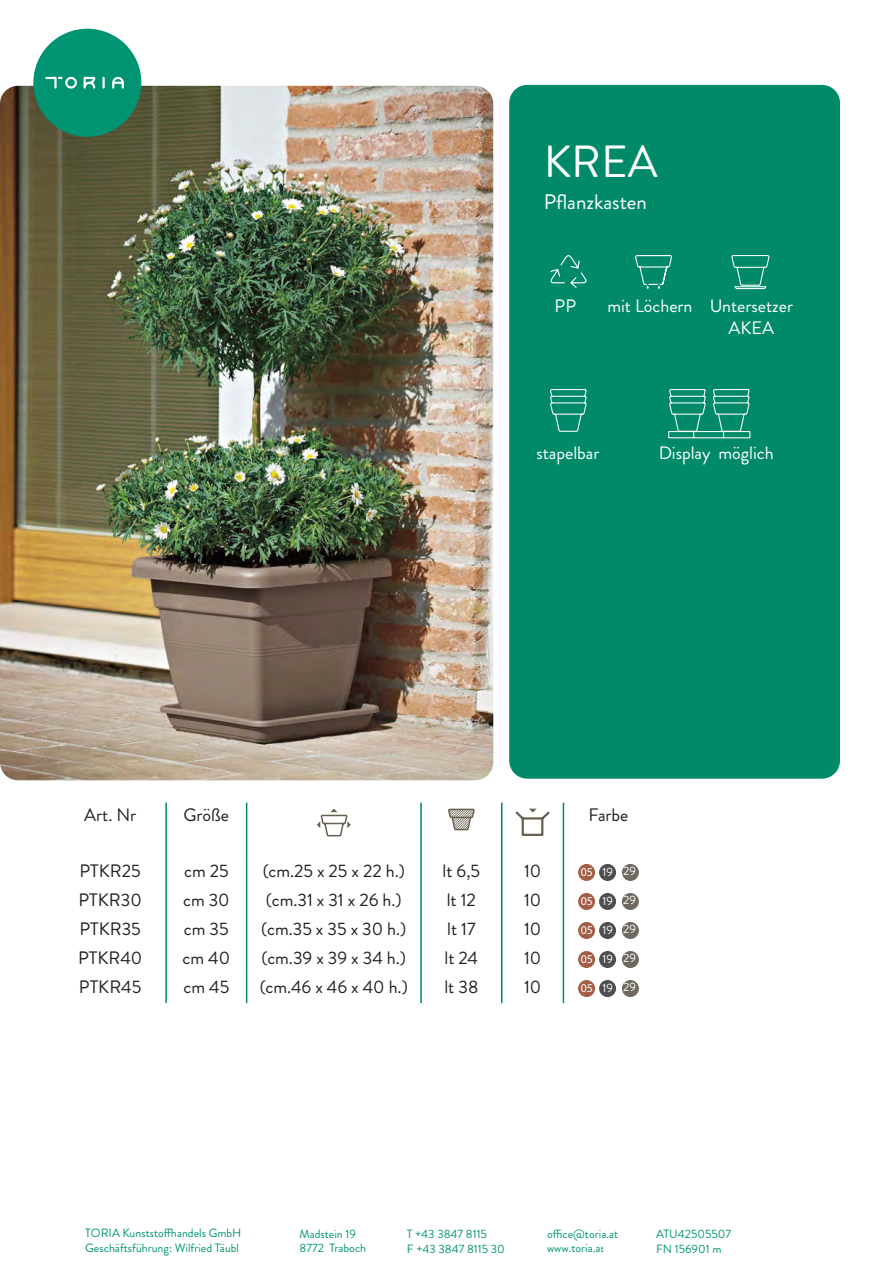
<style>
.page{position:relative;width:893px;height:1263px;background:#fff}
.page>*{position:absolute;margin:0;border:0;box-sizing:border-box;transform-origin:0 0}
.Header02{font:45px "Brandon Grotesque";color:#fff}
.t1{font:21px "Brandon Grotesque";color:#fff}
.t2{font:18px "Brandon Grotesque";color:#231f20}
.t3{font:18px "Brandon Grotesque";color:#fff}
.t4{font:12px/14.4px "Brandon Grotesque";color:#009472}
.t5{font:12px "Brandon Grotesque";color:#fff}
.s1{font-family:"Myriad Pro"}
.s2{font-size:10.5px}
</style>
<div class="page">
<div style="left:509px;top:85px;width:331px;height:694px;background:#008a69;border-radius:18px"></div>
<hr style="left:165px;top:803px;width:2px;height:55px;background:#008a69">
<hr style="left:246px;top:803px;width:1px;height:55px;background:#008a69">
<hr style="left:420px;top:803px;width:2px;height:55px;background:#008a69">
<hr style="left:501px;top:803px;width:1px;height:55px;background:#008a69">
<hr style="left:563px;top:803px;width:1px;height:55px;background:#008a69">
<hr style="left:165px;top:858px;width:2px;height:29px;background:#008a69">
<hr style="left:420px;top:858px;width:2px;height:29px;background:#008a69">
<hr style="left:165px;top:887px;width:2px;height:29px;background:#008a69">
<hr style="left:420px;top:887px;width:2px;height:29px;background:#008a69">
<hr style="left:165px;top:916px;width:2px;height:29px;background:#008a69">
<hr style="left:420px;top:916px;width:2px;height:29px;background:#008a69">
<hr style="left:165px;top:945px;width:2px;height:29px;background:#008a69">
<hr style="left:420px;top:945px;width:2px;height:29px;background:#008a69">
<hr style="left:165px;top:974px;width:2px;height:29px;background:#008a69">
<svg style="left:246px;top:858px;width:1px;height:145px"></svg>
<hr style="left:420px;top:974px;width:2px;height:29px;background:#008a69">
<svg style="left:501px;top:858px;width:1px;height:145px"></svg>
<svg style="left:563px;top:858px;width:1px;height:145px"></svg>
<svg style="left:317px;top:809px;width:34px;height:28px"></svg>
<svg style="left:448px;top:809px;width:27px;height:21px"></svg>
<svg style="left:515px;top:809px;width:35px;height:27px"></svg>
<div style="left:578px;top:864px;width:17px;height:17px;background:#a35e45;border-radius:50%"></div>
<div style="left:599px;top:864px;width:17px;height:17px;background:#4f4f4f;border-radius:50%"></div>
<div style="left:622px;top:864px;width:17px;height:17px;background:#706961;border-radius:50%"></div>
<div style="left:578px;top:893px;width:17px;height:17px;background:#a35e45;border-radius:50%"></div>
<div style="left:599px;top:893px;width:17px;height:17px;background:#4f4f4f;border-radius:50%"></div>
<div style="left:622px;top:893px;width:17px;height:17px;background:#706961;border-radius:50%"></div>
<div style="left:578px;top:922px;width:17px;height:17px;background:#a35e45;border-radius:50%"></div>
<div style="left:599px;top:922px;width:17px;height:17px;background:#4f4f4f;border-radius:50%"></div>
<div style="left:622px;top:922px;width:17px;height:17px;background:#706961;border-radius:50%"></div>
<div style="left:578px;top:951px;width:17px;height:17px;background:#a35e45;border-radius:50%"></div>
<div style="left:599px;top:951px;width:17px;height:17px;background:#4f4f4f;border-radius:50%"></div>
<div style="left:622px;top:951px;width:17px;height:17px;background:#706961;border-radius:50%"></div>
<div style="left:578px;top:980px;width:17px;height:17px;background:#a35e45;border-radius:50%"></div>
<div style="left:599px;top:980px;width:17px;height:17px;background:#4f4f4f;border-radius:50%"></div>
<div style="left:622px;top:980px;width:17px;height:17px;background:#706961;border-radius:50%"></div>
<svg style="left:550px;top:389px;width:37px;height:43px"></svg>
<svg style="left:668px;top:389px;width:82px;height:49px"></svg>
<img style="left:0;top:86px;width:493px;height:694px">
<div style="left:33px;top:29px;width:108px;height:108px;background:#009472;border-radius:50%"></div>
<svg style="left:112px;top:77px;width:12px;height:12px"></svg>
<svg style="left:102px;top:77px;width:3px;height:12px"></svg>
<svg style="left:84px;top:77px;width:11px;height:12px"></svg>
<svg style="left:45px;top:77px;width:32px;height:12px"></svg>
<svg style="left:550px;top:255px;width:37px;height:33px"></svg>
<svg style="left:635px;top:255px;width:37px;height:34px"></svg>
<svg style="left:731px;top:255px;width:38px;height:34px"></svg>
<p class="Header02" style="left:544px;top:130px;width:115px">KREA</p>
<p class="t1" style="left:544px;top:187px;width:105px">Pflanzkasten</p>
<p class="t3" style="left:555px;top:293px;width:23px">PP</p>
<p class="t3" style="left:607px;top:293px;width:87px">mit Löchern</p>
<p class="t3" style="left:710px;top:293px;width:85px">Untersetzer</p>
<p class="t3" style="left:729px;top:315px;width:47px">AKEA</p>
<p class="t3" style="left:536px;top:440px;width:65px">stapelbar</p>
<p class="t3" style="left:659px;top:440px;width:117px">Display möglich</p>
<p class="t2" style="left:84px;top:803px;width:53px">Art. Nr</p>
<p class="t2" style="left:184px;top:803px;width:47px">Größe</p>
<p class="t2" style="left:588px;top:803px;width:41px">Farbe</p>
<p class="t2" style="left:80px;top:858px;width:63px">PTKR25</p>
<p class="t2" style="left:184px;top:858px;width:46px">cm 25</p>
<p class="t2" style="left:263px;top:858px;width:144px">(cm.25 x 25 x 22 h.)</p>
<p class="t2" style="left:443px;top:858px;width:39px">lt 6,5</p>
<p class="t2" style="left:524px;top:858px;width:19px">10</p>
<p class="t5" style="left:581px;top:863px;width:57px"><span class="s1">05</span> 19 29</p>
<p class="t2" style="left:79px;top:887px;width:65px">PTKR30</p>
<p class="t2" style="left:183px;top:887px;width:48px">cm 30</p>
<p class="t2" style="left:266px;top:887px;width:137px">(cm.31 x 31 x 26 h.)</p>
<p class="t2" style="left:447px;top:887px;width:31px">lt 12</p>
<p class="t2" style="left:524px;top:887px;width:19px">10</p>
<p class="t5" style="left:581px;top:892px;width:57px"><span class="s1">05</span> 19 29</p>
<p class="t2" style="left:79px;top:916px;width:63px">PTKR35</p>
<p class="t2" style="left:184px;top:916px;width:46px">cm 35</p>
<p class="t2" style="left:261px;top:916px;width:146px">(cm.35 x 35 x 30 h.)</p>
<p class="t2" style="left:447px;top:916px;width:30px">lt 17</p>
<p class="t2" style="left:524px;top:916px;width:19px">10</p>
<p class="t5" style="left:581px;top:921px;width:57px"><span class="s1">05</span> 19 29</p>
<p class="t2" style="left:78px;top:945px;width:66px">PTKR40</p>
<p class="t2" style="left:183px;top:945px;width:49px">cm 40</p>
<p class="t2" style="left:262px;top:945px;width:146px">(cm.39 x 39 x 34 h.)</p>
<p class="t2" style="left:445px;top:945px;width:35px">lt 24</p>
<p class="t2" style="left:524px;top:945px;width:19px">10</p>
<p class="t5" style="left:581px;top:950px;width:57px"><span class="s1">05</span> 19 29</p>
<p class="t2" style="left:79px;top:974px;width:64px">PTKR45</p>
<p class="t2" style="left:183px;top:974px;width:47px">cm 45</p>
<p class="t2" style="left:260px;top:974px;width:150px">(cm.46 x 46 x 40 h.)</p>
<p class="t2" style="left:444px;top:974px;width:35px">lt 38</p>
<p class="t2" style="left:524px;top:974px;width:19px">10</p>
<p class="t5" style="left:581px;top:979px;width:57px"><span class="s1">05</span> 19 29</p>
<p class="t4" style="left:85px;top:1226px;width:158px">TORIA Kunststoffhandels GmbH<br>Geschäftsführung: Wilfried Täubl</p>
<p class="t4" style="left:299px;top:1227px;width:68px">Madstein 19<br>8772 Traboch</p>
<p class="t4" style="left:407px;top:1227px;width:99px">T +43 3847 8115<br>F +43 3847 8115 30</p>
<p class="t4" style="left:547px;top:1227px;width:73px">office@toria.at www.toria.a<span class="s2">t</span></p>
<p class="t4" style="left:656px;top:1227px;width:77px">ATU42505507<br>FN 156901 m</p>
</div>
